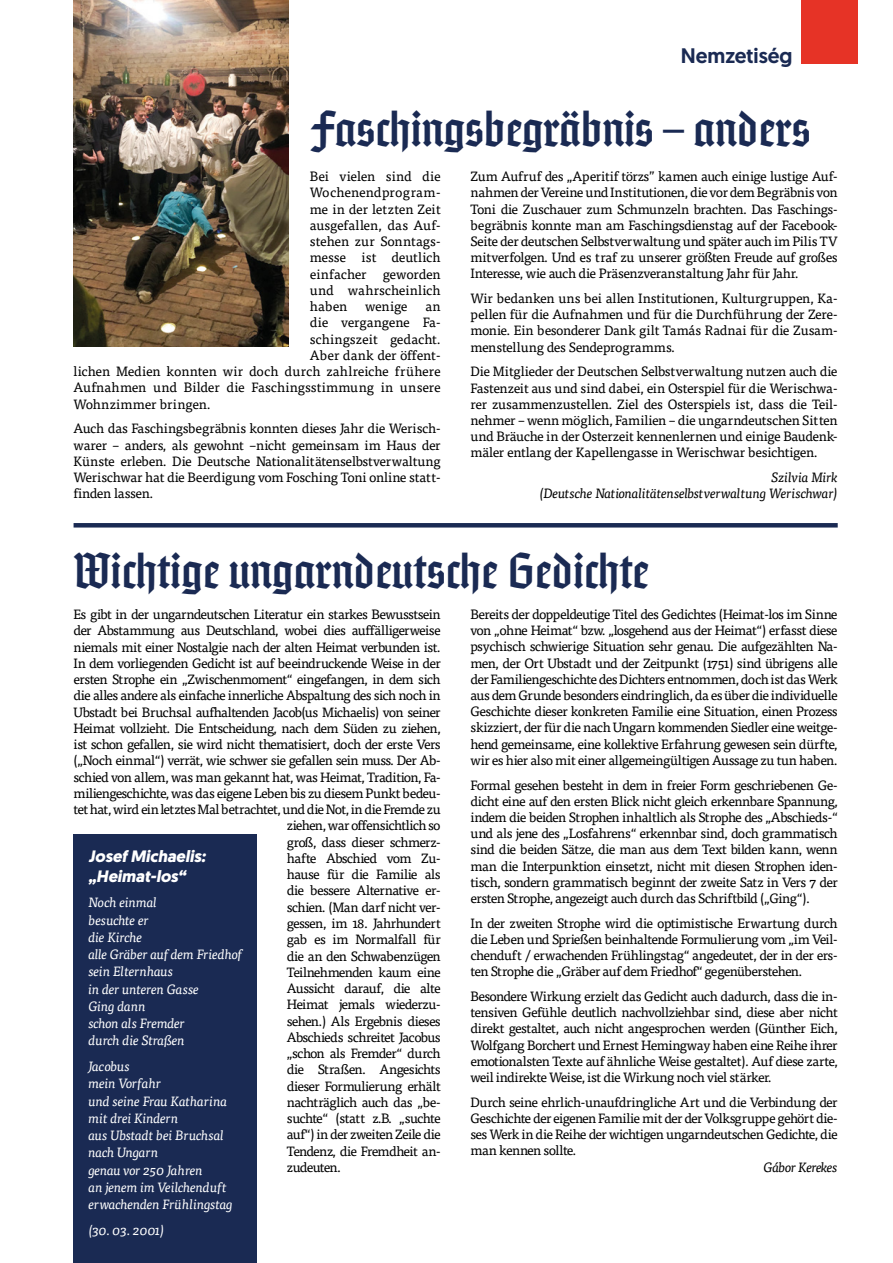
<style>
.page{position:relative;width:893px;height:1263px;background:#fff}
.page>*{position:absolute;margin:0;border:0;box-sizing:border-box;transform-origin:0 0}
.t1{font:42px "Sachsenwald";color:#1a2a53}
.t2{font:500 21px "Geomanist";color:#1a2a53}
.t3{font:italic 700 16.5px/19.8px "Geomanist";color:#fff}
.t4{font:13.5px/16.2px "Tisa Pro";letter-spacing:-.04em;color:#000;text-align:justify}
.t5{font:italic 13.5px/17.2px "Tisa Pro";letter-spacing:-.02em;color:#fff}
.t6{font:13.5px "Tisa Pro";letter-spacing:-.06em;color:#000}
.t7{font:13.5px "Tisa Pro";letter-spacing:-.005em;color:#000}
.t8{font:italic 13.5px/16.2px "Tisa Pro";letter-spacing:-.03em;color:#000;text-align:right}
.t9{font:13.5px "Tisa Pro";letter-spacing:.005em;color:#000}
.t10{font:13.5px "Tisa Pro";letter-spacing:-.01em;color:#000}
.t11{font:13.5px "Tisa Pro";letter-spacing:-.015em;color:#000}
.t12{font:italic 13.5px "Tisa Pro";letter-spacing:-.05em;color:#000}
.t13{font:13.5px "Tisa Pro";letter-spacing:-.065em;color:#000}
</style>
<div class="page">
<div style="left:801px;top:0;width:57px;height:63px;background:#e63326"></div>
<img style="left:74px;top:0;width:215px;height:347px">
<div style="left:74px;top:834px;width:183px;height:429px;background:#1a2a53"></div>
<hr style="left:74px;top:523px;width:764px;height:4px;background:#1a2a53">
<h2 class="t2" style="left:681px;top:42px;width:113px">Nemzetiség</h2>
<h1 class="t1" style="left:312px;top:100px;width:500px">Faschingsbegräbnis – anders</h1>
<p class="t4" style="left:310px;top:168px;width:132px">Bei vielen sind die Wochenendprogram&shy;me in der letzten Zeit ausgefallen, das Auf&shy;stehen zur Sonntags&shy;messe ist deutlich einfacher geworden und wahrscheinlich haben</p>
<p class="t4" style="left:470px;top:167px;width:369px">Zum Aufruf des „Aperitif törzs” kamen auch einige lustige Auf&shy;nahmen der Vereine und Institutionen, die vor dem Begräbnis von Toni die Zuschauer zum Schmunzeln brachten. Das Faschings&shy;begräbnis konnte man am Faschingsdienstag auf der Facebook-Seite der deutschen Selbstverwaltung und später auch im Pilis TV mitverfolgen. Und es traf zu unserer größten Freude auf großes Interesse, wie auch die Präsenzveranstaltung Jahr für Jahr.</p>
<p class="t4" style="left:470px;top:289px;width:369px">Wir bedanken uns bei allen Institutionen, Kulturgruppen, Ka&shy;pellen für die Aufnahmen und für die Durchführung der Zere&shy;monie. Ein besonderer Dank gilt Tamás Radnai für die Zusam&shy;menstellung des Sendeprogramms.</p>
<p class="t4" style="left:470px;top:363px;width:369px">Die Mitglieder der Deutschen Selbstverwaltung nutzen auch die Fastenzeit aus und sind dabei, ein Osterspiel für die Werischwa&shy;rer zusammenzustellen. Ziel des Osterspiels ist, dass die Teil&shy;nehmer – wenn möglich, Familien – die ungarndeutschen Sitten und Bräuche in der Osterzeit kennenlernen und einige Baudenk&shy;mäler entlang der Kapellengasse in Werischwar besichtigen.</p>
<p class="t8" style="left:539px;top:468px;width:300px">Szilvia Mirk<br>(Deutsche Nationalitätenselbstverwaltung Werischwar)</p>
<p class="t4" style="left:365px;top:297px;width:44px">wenige</p>
<p class="t4" style="left:425px;top:297px;width:17px">an</p>
<p class="t11" style="left:310px;top:313px;width:132px">die vergangene Fa-</p>
<p class="t7" style="left:310px;top:329px;width:132px">schingszeit gedacht.</p>
<p class="t7" style="left:310px;top:345px;width:132px">Aber dank der öffent-</p>
<p class="t7" style="left:74px;top:361px;width:369px">lichen Medien konnten wir doch durch zahlreiche frühere</p>
<p class="t9" style="left:74px;top:378px;width:369px">Aufnahmen und Bilder die Faschingsstimmung in unsere</p>
<p class="t10" style="left:74px;top:394px;width:139px">Wohnzimmer bringen.</p>
<p class="t4" style="left:74px;top:420px;width:369px">Auch das Faschingsbegräbnis konnten dieses Jahr die Werisch&shy;warer – anders, als gewohnt –nicht gemeinsam im Haus der Künste erleben. Die Deutsche Nationalitätenselbstverwaltung Werischwar hat die Beerdigung vom Fosching Toni online statt&shy;finden lassen.</p>
<h1 class="t1" style="left:74px;top:542px;width:577px">Wichtige ungarndeutsche Gedichte</h1>
<p class="t4" style="left:74px;top:605px;width:369px">Es gibt in der ungarndeutschen Literatur ein starkes Bewusstsein</p>
<p class="t4" style="left:74px;top:622px;width:369px">der Abstammung aus Deutschland, wobei dies auffälligerweise</p>
<p class="t4" style="left:74px;top:638px;width:369px">niemals mit einer Nostalgie nach der alten Heimat verbunden ist.</p>
<p class="t6" style="left:74px;top:653px;width:369px">In dem vorliegenden Gedicht ist auf beeindruckende Weise in der</p>
<p class="t6" style="left:74px;top:669px;width:369px">ersten Strophe ein „Zwischenmoment“ eingefangen, in dem sich</p>
<p class="t4" style="left:74px;top:687px;width:369px">die alles andere als einfache innerliche Abspaltung des sich noch in</p>
<p class="t4" style="left:74px;top:703px;width:369px">Ubstadt bei Bruchsal aufhaltenden Jacob(us Michaelis) von seiner</p>
<p class="t4" style="left:74px;top:719px;width:369px">Heimat vollzieht. Die Entscheidung, nach dem Süden zu ziehen,</p>
<p class="t4" style="left:74px;top:735px;width:369px">ist schon gefallen, sie wird nicht thematisiert, doch der erste Vers</p>
<p class="t4" style="left:74px;top:752px;width:369px">(„Noch einmal“) verrät, wie schwer sie gefallen sein muss. Der Ab-</p>
<p class="t4" style="left:74px;top:768px;width:369px">schied von allem, was man gekannt hat, was Heimat, Tradition, Fa-</p>
<p class="t4" style="left:74px;top:784px;width:369px">miliengeschichte, was das eigene Leben bis zu diesem Punkt bedeu-</p>
<p class="t4" style="left:74px;top:800px;width:369px">tet hat, wird ein letztes Mal betrachtet, und die Not, in die Fremde zu</p>
<p class="t4" style="left:287px;top:817px;width:155px">ziehen, war offensichtlich so</p>
<p class="t4" style="left:287px;top:833px;width:155px">groß, dass dieser schmerz-</p>
<p class="t4" style="left:287px;top:849px;width:155px">hafte Abschied vom Zu-</p>
<p class="t4" style="left:287px;top:865px;width:155px">hause für die Familie als</p>
<p class="t4" style="left:287px;top:882px;width:155px">die bessere Alternative er-</p>
<p class="t4" style="left:287px;top:898px;width:155px">schien. (Man darf nicht ver-</p>
<p class="t6" style="left:287px;top:913px;width:155px">gessen, im 18. Jahrhundert</p>
<p class="t4" style="left:287px;top:931px;width:155px">gab es im Normalfall für</p>
<p class="t4" style="left:287px;top:947px;width:155px">die an den Schwabenzügen</p>
<p class="t6" style="left:287px;top:962px;width:155px">Teilnehmenden kaum eine</p>
<p class="t4" style="left:287px;top:979px;width:155px">Aussicht darauf, die alte</p>
<p class="t4" style="left:287px;top:996px;width:155px">Heimat jemals wiederzu-</p>
<p class="t4" style="left:287px;top:1012px;width:155px">sehen.) Als Ergebnis dieses</p>
<p class="t4" style="left:287px;top:1028px;width:155px">Abschieds schreitet Jacobus</p>
<p class="t4" style="left:287px;top:1044px;width:155px">„schon als Fremder“ durch</p>
<p class="t4" style="left:287px;top:1061px;width:155px">die Straßen. Angesichts</p>
<p class="t4" style="left:287px;top:1077px;width:155px">dieser Formulierung erhält</p>
<p class="t4" style="left:287px;top:1093px;width:155px">nachträglich auch das „be-</p>
<p class="t4" style="left:287px;top:1109px;width:155px">suchte“ (statt z.B. „suchte</p>
<p class="t6" style="left:287px;top:1124px;width:155px">auf“) in der zweiten Zeile die</p>
<p class="t6" style="left:287px;top:1141px;width:155px">Tendenz, die Fremdheit an-</p>
<p class="t13" style="left:287px;top:1157px;width:55px">zudeuten.</p>
<p class="t3" style="left:88px;top:846px;width:118px">Josef Michaelis: „Heimat-los“</p>
<p class="t5" style="left:88px;top:893px;width:155px">Noch einmal<br>besuchte er<br>die Kirche<br>alle Gräber auf dem Friedhof sein Elternhaus<br>in der unteren Gasse<br>Ging dann<br>schon als Fremder<br>durch die Straßen</p>
<p class="t5" style="left:88px;top:1057px;width:146px">Jacobus<br>mein Vorfahr<br>und seine Frau Katharina mit drei Kindern<br>aus Ubstadt bei Bruchsal nach Ungarn<br>genau vor 250 Jahren<br>an jenem im Veilchenduft erwachenden Frühlingstag</p>
<p class="t5" style="left:88px;top:1221px;width:77px">(30. 03. 2001)</p>
<p class="t4" style="left:470px;top:605px;width:369px">Bereits der doppeldeutige Titel des Gedichtes (Heimat-los im Sinne von „ohne Heimat“ bzw. „losgehend aus der Heimat“) erfasst diese psychisch schwierige Situation sehr genau. Die aufgezählten Na&shy;men, der Ort Ubstadt und der Zeitpunkt (1751) sind übrigens alle der Familiengeschichte des Dichters entnommen, doch ist das Werk aus dem Grunde besonders eindringlich, da es über die individuelle Geschichte dieser konkreten Familie eine Situation, einen Prozess skizziert, der für die nach Ungarn kommenden Siedler eine weitge&shy;hend gemeinsame, eine kollektive Erfahrung gewesen sein dürfte, wir es hier also mit einer allgemeingültigen Aussage zu tun haben.</p>
<p class="t4" style="left:470px;top:776px;width:369px">Formal gesehen besteht in dem in freier Form geschriebenen Ge&shy;dicht eine auf den ersten Blick nicht gleich erkennbare Spannung, indem die beiden Strophen inhaltlich als Strophe des „Abschieds-“ und als jene des „Losfahrens“ erkennbar sind, doch grammatisch sind die beiden Sätze, die man aus dem Text bilden kann, wenn man die Interpunktion einsetzt, nicht mit diesen Strophen iden&shy;tisch, sondern grammatisch beginnt der zweite Satz in Vers 7 der ersten Strophe, angezeigt auch durch das Schriftbild („Ging“).</p>
<p class="t4" style="left:470px;top:914px;width:369px">In der zweiten Strophe wird die optimistische Erwartung durch die Leben und Sprießen beinhaltende Formulierung vom „im Veil&shy;chenduft / erwachenden Frühlingstag“ angedeutet, der in der ers&shy;ten Strophe die „Gräber auf dem Friedhof“ gegenüberstehen.</p>
<p class="t4" style="left:470px;top:987px;width:369px">Besondere Wirkung erzielt das Gedicht auch dadurch, dass die in&shy;tensiven Gefühle deutlich nachvollziehbar sind, diese aber nicht direkt gestaltet, auch nicht angesprochen werden (Günther Eich, Wolfgang Borchert und Ernest Hemingway haben eine Reihe ihrer emotionalsten Texte auf ähnliche Weise gestaltet). Auf diese zarte, weil indirekte Weise, ist die Wirkung noch viel stärker.</p>
<p class="t4" style="left:470px;top:1093px;width:369px">Durch seine ehrlich-unaufdringliche Art und die Verbindung der Geschichte der eigenen Familie mit der der Volksgruppe gehört die&shy;ses Werk in die Reihe der wichtigen ungarndeutschen Gedichte, die man kennen sollte.</p>
<p class="t12" style="left:763px;top:1157px;width:76px">Gábor Kerekes</p>
</div>
